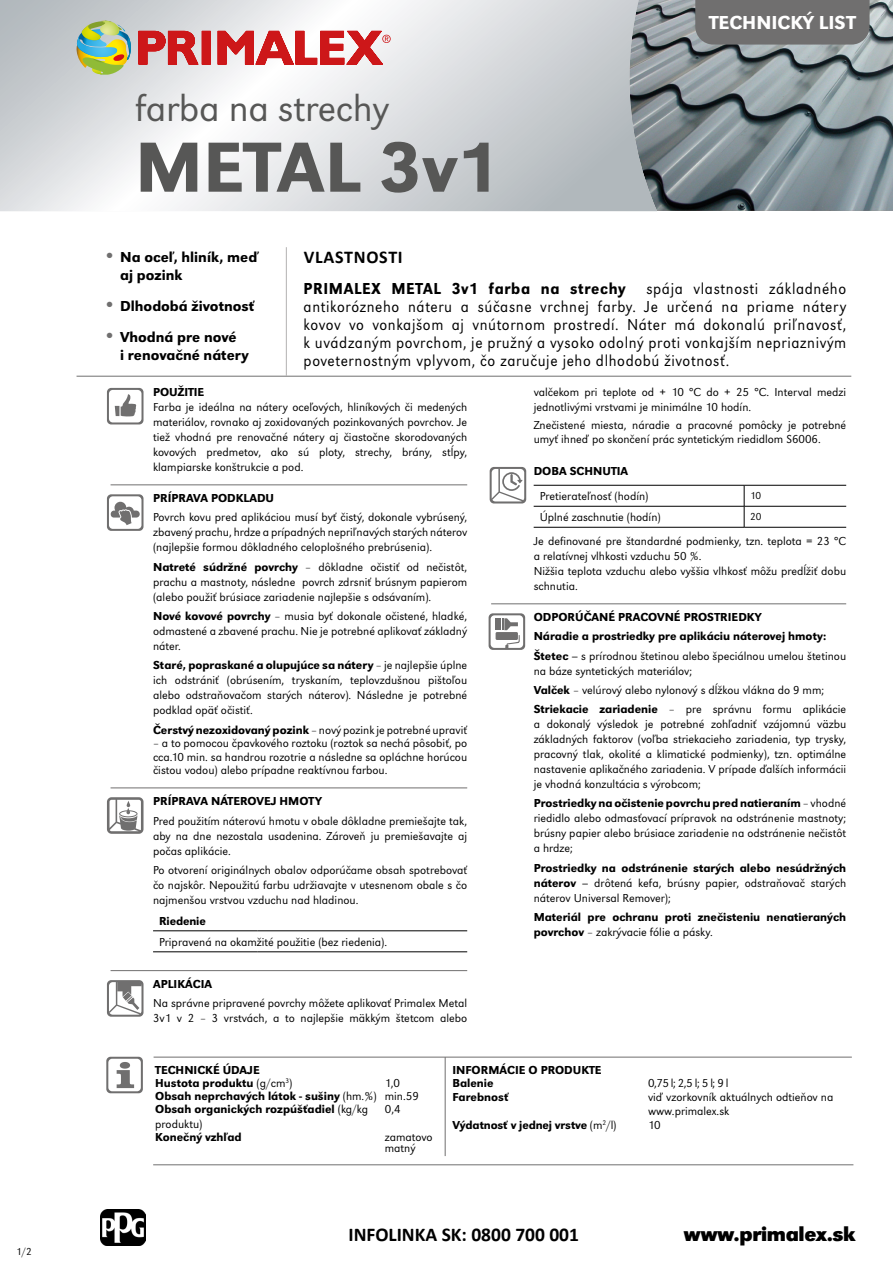
<style>
.page{position:relative;width:893px;height:1263px;background:#fff}
.page>*{position:absolute;margin:0;border:0;box-sizing:border-box;transform-origin:0 0}
.t1{font:500 73.5px "URW Grotesk TCE";color:#575756}
.t2{font:300 39px "URW Grotesk TCE";letter-spacing:-.01em;color:#575756}
.t3{font:700 21px "URW Grotesk TCE";letter-spacing:-.02em;color:#000}
.t4{font:700 19.5px "Calibri";color:#000}
.t5{font:500 19.5px "URW Grotesk TCE";color:#fff}
.t6{font:700 18px "Calibri";letter-spacing:.04em;color:#000}
.t7{font:300 16.5px/18px "URW Grotesk TCE";letter-spacing:.04em;color:#000;text-align:justify;scale:.93 1}
.t8{font:500 16.5px "URW Grotesk TCE";letter-spacing:.04em;color:#000;scale:.93 1}
.t9{font:500 15px/18px "URW Grotesk TCE";color:#000}
.t10{font:300 12px/15px "URW Grotesk TCE";color:#000;text-align:justify}
.t11{font:500 12px/13.2px "URW Grotesk TCE";color:#000}
.t12{font:300 10.5px "URW Grotesk TCE";color:#000}
.s1{font-size:19.5px;color:#706f6f}
.s2{font-weight:500}
.s3{font-weight:300}
</style>
<div class="page">
<img style="left:657px;top:0;width:236px;height:211px">
<svg style="left:0;top:0;width:657px;height:211px"></svg>
<svg style="left:76px;top:20px;width:55px;height:55px;background:#a7c084"></svg>
<svg style="left:138px;top:31px;width:253px;height:34px"></svg>
<div style="left:695px;top:0;width:174px;height:45px;background:#706f6f"></div>
<hr style="left:77px;top:376px;width:774px;height:1px;background:#706f6f">
<hr style="left:445px;top:1057px;width:1px;height:99px;background:#706f6f">
<hr style="left:154px;top:1057px;width:698px;height:1px;background:#706f6f">
<hr style="left:153px;top:1164px;width:700px;height:1px;background:#706f6f">
<svg style="left:106px;top:1057px;width:37px;height:36px"></svg>
<hr style="left:286px;top:247px;width:1px;height:129px;background:#b3b2b2">
<img style="left:100px;top:1210px;width:46px;height:35px">
<hr style="left:111px;top:484px;width:356px;height:1px;background:#706f6f">
<hr style="left:111px;top:787px;width:356px;height:1px;background:#706f6f">
<hr style="left:111px;top:970px;width:356px;height:1px;background:#706f6f">
<hr style="left:153px;top:930px;width:104px;height:1px;background:#000">
<hr style="left:257px;top:930px;width:210px;height:1px;background:#000">
<hr style="left:153px;top:951px;width:104px;height:1px;background:#000">
<hr style="left:257px;top:951px;width:210px;height:1px;background:#000">
<svg style="left:107px;top:388px;width:37px;height:36px"></svg>
<svg style="left:107px;top:494px;width:37px;height:37px"></svg>
<svg style="left:107px;top:797px;width:37px;height:37px"></svg>
<svg style="left:107px;top:980px;width:37px;height:37px"></svg>
<hr style="left:491px;top:603px;width:355px;height:1px;background:#706f6f">
<svg style="left:744px;top:486px;width:1px;height:41px"></svg>
<hr style="left:744px;top:485px;width:102px;height:1px;background:#000">
<hr style="left:744px;top:506px;width:102px;height:1px;background:#000">
<hr style="left:744px;top:527px;width:102px;height:1px;background:#000">
<hr style="left:534px;top:485px;width:210px;height:1px;background:#000">
<hr style="left:534px;top:506px;width:210px;height:1px;background:#000">
<hr style="left:534px;top:527px;width:210px;height:1px;background:#000">
<svg style="left:490px;top:467px;width:36px;height:36px"></svg>
<svg style="left:489px;top:613px;width:36px;height:37px"></svg>
<p class="t12" style="left:16px;top:1246px;width:17px">1/2</p>
<h2 class="t2" style="left:135px;top:86px;width:255px">farba na strechy</h2>
<h1 class="t1" style="left:135px;top:124px;width:366px">METAL 3v1</h1>
<h3 class="t5" style="left:709px;top:11px;width:148px">TECHNICKÝ LIST</h3>
<p class="t9" style="left:120px;top:248px;width:140px;text-indent:-17px"><span class="s1">•</span> Na oceľ, hliník, meď aj pozink</p>
<p class="t9" style="left:103px;top:297px;width:153px"><span class="s1">•</span> Dlhodobá životnosť</p>
<p class="t9" style="left:120px;top:328px;width:130px;text-indent:-17px"><span class="s1">•</span> Vhodná pre nové<br>i renovačné nátery</p>
<p class="t11" style="left:153px;top:385px;width:53px">POUŽITIE</p>
<p class="t10" style="left:153px;top:400px;width:316px">Farba je ideálna na nátery oceľových, hliníkových či medených materiálov, rovnako aj zoxidovaných pozinkovaných povrchov. Je tiež vhodná pre renovačné nátery aj čiastočne skorodovaných kovových predmetov, ako sú ploty, strechy, brány, stĺpy, klampiarske konštrukcie a pod.</p>
<p class="t11" style="left:153px;top:492px;width:123px">PRÍPRAVA PODKLADU</p>
<p class="t10" style="left:153px;top:510px;width:316px">Povrch kovu pred aplikáciou musí byť čistý, dokonale vybrúsený, zbavený prachu, hrdze a prípadných nepriľnavých starých náterov (najlepšie formou dôkladného celoplošného prebrúsenia).</p>
<p class="t10" style="left:153px;top:559px;width:316px"><span class="s2">Natreté súdržné povrchy</span> – dôkladne očistiť od nečistôt, prachu a mastnoty, následne povrch zdrsniť brúsnym papierom (alebo použiť brúsiace zariadenie najlepšie s odsávaním).</p>
<p class="t10" style="left:153px;top:609px;width:316px"><span class="s2">Nové kovové povrchy</span> – musia byť dokonale očistené, hladké, odmastené a zbavené prachu. Nie je potrebné aplikovať základný náter.</p>
<p class="t10" style="left:153px;top:658px;width:316px"><span class="s2">Staré, popraskané a olupujúce sa nátery</span> – je najlepšie úplne ich odstrániť (obrúsením, tryskaním, teplovzdušnou pištoľou alebo odstraňovačom starých náterov). Následne je potrebné podklad opäť očistiť.</p>
<p class="t10" style="left:153px;top:722px;width:316px"><span class="s2">Čerstvý nezoxidovaný pozink</span> – nový pozink je potrebné upraviť</p>
<p class="t10" style="left:153px;top:736px;width:316px;line-height:13.5px">– a to pomocou čpavkového roztoku (roztok sa nechá pôsobiť, po cca.10 min. sa handrou rozotrie a následne sa opláchne horúcou čistou vodou) alebo prípadne reaktívnou farbou.</p>
<p class="t11" style="left:153px;top:795px;width:170px">PRÍPRAVA NÁTEROVEJ HMOTY</p>
<p class="t10" style="left:153px;top:813px;width:316px">Pred použitím náterovú hmotu v obale dôkladne premiešajte tak, aby na dne nezostala usadenina. Zároveň ju premiešavajte aj počas aplikácie.</p>
<p class="t10" style="left:153px;top:862px;width:316px">Po otvorení originálnych obalov odporúčame obsah spotrebovať čo najskôr. Nepoužitú farbu udržiavajte v utesnenom obale s čo najmenšou vrstvou vzduchu nad hladinou.</p>
<p class="t11" style="left:159px;top:914px;width:48px">Riedenie</p>
<p class="t10" style="left:159px;top:934px;width:230px">Pripravená na okamžité použitie (bez riedenia).</p>
<p class="t11" style="left:153px;top:977px;width:61px">APLIKÁCIA</p>
<p class="t10" style="left:153px;top:996px;width:316px">Na správne pripravené povrchy môžete aplikovať Primalex Metal<br>3v1 v 2 – 3 vrstvách, a to najlepšie mäkkým štetcom alebo</p>
<h3 class="t6" style="left:304px;top:246px;width:100px">VLASTNOSTI</h3>
<h3 class="t8" style="left:304px;top:279px;width:348px">PRIMALEX METAL 3v1 farba na strechy</h3>
<p class="t7" style="left:304px;top:280px;width:585px;text-indent:343px">spája vlastnosti základného antikorózneho náteru a súčasne vrchnej farby. Je určená na priame nátery kovov vo vonkajšom aj vnútornom prostredí. Náter má dokonalú priľnavosť, k uvádzaným povrchom, je pružný a vysoko odolný proti vonkajším nepriaznivým poveternostným vplyvom, čo zaručuje jeho dlhodobú životnosť.</p>
<p class="t10" style="left:534px;top:385px;width:314px">valčekom pri teplote od + 10 °C do + 25 °C. Interval medzi jednotlivými vrstvami je minimálne 10 hodín.</p>
<p class="t10" style="left:534px;top:418px;width:314px;line-height:13.5px">Znečistené miesta, náradie a pracovné pomôcky je potrebné umyť ihneď po skončení prác syntetickým riedidlom S6006.</p>
<p class="t11" style="left:534px;top:464px;width:96px">DOBA SCHNUTIA</p>
<p class="t10" style="left:540px;top:489px;width:110px">Pretierateľnosť (hodín)</p>
<p class="t12" style="left:750px;top:490px;width:12px">10</p>
<p class="t10" style="left:540px;top:510px;width:123px">Úplné zaschnutie (hodín)</p>
<p class="t12" style="left:750px;top:511px;width:13px">20</p>
<p class="t10" style="left:534px;top:533px;width:314px;text-align:left">Je definované pre štandardné podmienky, tzn. teplota = 23 °C a relatívnej vlhkosti vzduchu 50 %.<br>Nižšia teplota vzduchu alebo vyššia vlhkosť môžu predĺžiť dobu schnutia.</p>
<p class="t11" style="left:534px;top:608px;width:314px;line-height:19.2px">ODPORÚČANÉ PRACOVNÉ PROSTRIEDKY<br>Náradie a prostriedky pre aplikáciu náterovej hmoty:<br>Štetec – <span class="s3">s prírodnou štetinou alebo špeciálnou umelou štetinou</span></p>
<p class="t10" style="left:534px;top:661px;width:314px;line-height:19.2px;text-align:left">na báze syntetických materiálov;<br><span class="s2">Valček</span> – velúrový alebo nylonový s dĺžkou vlákna do 9 mm;<br><span class="s2">Striekacie zariadenie</span> – pre správnu formu aplikácie</p>
<p class="t10" style="left:534px;top:717px;width:314px">a dokonalý výsledok je potrebné zohľadniť vzájomnú väzbu základných faktorov (voľba striekacieho zariadenia, typ trysky, pracovný tlak, okolité a klimatické podmienky), tzn. optimálne nastavenie aplikačného zariadenia. V prípade ďalších informácii je vhodná konzultácia s výrobcom;</p>
<p class="t10" style="left:534px;top:796px;width:314px"><span class="s2">Prostriedky na očistenie povrchu pred natieraním</span> – vhodné riedidlo alebo odmasťovací prípravok na odstránenie mastnoty; brúsny papier alebo brúsiace zariadenie na odstránenie nečistôt a hrdze;</p>
<p class="t10" style="left:534px;top:860px;width:314px"><span class="s2">Prostriedky na odstránenie starých alebo nesúdržných náterov –</span> drôtená kefa, brúsny papier, odstraňovač starých náterov Universal Remover);</p>
<p class="t11" style="left:534px;top:909px;width:314px;line-height:15px">Materiál pre ochranu proti znečisteniu nenatieraných povrchov <span class="s3">– zakrývacie fólie a pásky.</span></p>
<p class="t11" style="left:155px;top:1063px;width:139px">TECHNICKÉ ÚDAJE<br>Hustota produktu <span class="s3">(g/cm</span><sup>3</sup><span class="s3">)</span></p>
<p class="t11" style="left:155px;top:1076px;width:265px;text-indent:230px"><span class="s3">1,0<br></span>Obsah neprchavých látok - sušiny <span class="s3">(hm.%) min.59<br></span>Obsah organických rozpúšťadiel <span class="s3">(kg/kg</span></p>
<p class="t10" style="left:155px;top:1116px;width:49px">produktu)</p>
<p class="t10" style="left:385px;top:1102px;width:17px">0,4</p>
<p class="t11" style="left:155px;top:1130px;width:88px">Konečný vzhľad</p>
<p class="t10" style="left:385px;top:1132px;width:49px;line-height:10.5px">zamatovo matný</p>
<p class="t11" style="left:452px;top:1063px;width:151px">INFORMÁCIE O PRODUKTE<br>Balenie</p>
<p class="t10" style="left:648px;top:1075px;width:82px">0,75 l; 2,5 l; 5 l; 9 l</p>
<p class="t11" style="left:452px;top:1090px;width:58px">Farebnosť</p>
<p class="t10" style="left:648px;top:1090px;width:187px;line-height:14.4px">viď vzorkovník aktuálnych odtieňov na www.primalex.sk</p>
<p class="t11" style="left:452px;top:1118px;width:166px">Výdatnosť v jednej vrstve <span class="s3">(m</span><sup>2</sup><span class="s3">/l)</span></p>
<p class="t10" style="left:648px;top:1117px;width:14px">10</p>
<h3 class="t4" style="left:348px;top:1222px;width:232px">INFOLINKA SK: 0800 700 001</h3>
<h3 class="t3" style="left:684px;top:1221px;width:174px">www.primalex.sk</h3>
</div>
